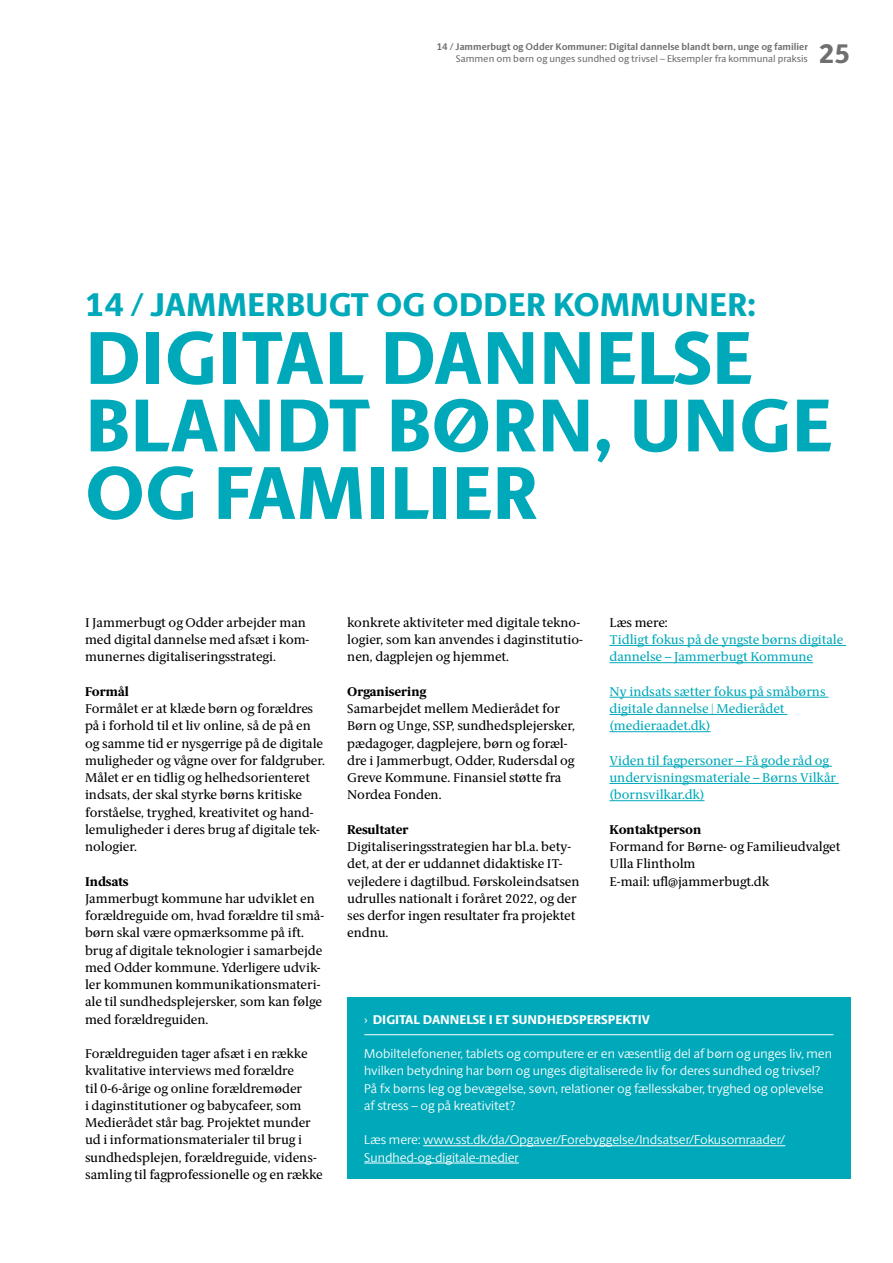
<style>
.page{position:relative;width:893px;height:1263px;background:#fff}
.page>*{position:absolute;margin:0;border:0;box-sizing:border-box;transform-origin:0 0}
.Rubrik_1_-_SANS{font:800 75px/67.5px "ID Sans";color:#00a9b9}
.Rubrik_2_-_SANS{font:800 33px "ID Sans";color:#00a9b9}
.t1{font:800 27px "ID Sans";color:#706f6f}
.Brødtekst_-_SERIF{font:12.75px/17.2px "ID Serif";color:#000}
.Faktaboks_brødtekst{font:300 12.75px/17.2px "ID Sans";color:#fff}
.Brødtekst_-_SERIF-2{font:12.75px/17.2px "ID Serif";color:#00a9b9}
.Rubrik_3_-_SERIF{font:800 12.75px "ID Serif";color:#000}
.Faktaboks_Rubrik_-_S{font:800 12.75px "ID Sans";color:#fff}
.t2{font:700 9.75px "ID Sans";color:#706f6f}
.t3{font:9.75px "ID Sans";color:#706f6f}
.s1{font-weight:300}
</style>
<div class="page">
<hr style="left:609px;top:645px;width:237px;height:1px;background:#00a9b9">
<hr style="left:609px;top:662px;width:204px;height:1px;background:#00a9b9">
<hr style="left:609px;top:697px;width:219px;height:1px;background:#00a9b9">
<hr style="left:609px;top:714px;width:178px;height:1px;background:#00a9b9">
<hr style="left:609px;top:731px;width:101px;height:1px;background:#00a9b9">
<hr style="left:609px;top:766px;width:223px;height:1px;background:#00a9b9">
<hr style="left:609px;top:783px;width:230px;height:1px;background:#00a9b9">
<hr style="left:609px;top:800px;width:95px;height:1px;background:#00a9b9">
<div style="left:347px;top:997px;width:503px;height:182px;background:#00a9b9"></div>
<hr style="left:364px;top:1034px;width:469px;height:1px;background:#fff">
<hr style="left:423px;top:1145px;width:362px;height:1px;background:#fff">
<hr style="left:364px;top:1163px;width:155px;height:1px;background:#fff">
<p class="t2" style="left:437px;top:41px;width:373px">14 / Jammerbugt og Odder Kommuner: Digital dannelse blandt børn, unge og familier</p>
<p class="t3" style="left:456px;top:53px;width:354px">Sammen om børn og unges sundhed og trivsel – Eksempler fra kommunal praksis</p>
<h3 class="t1" style="left:819px;top:37px;width:33px">25</h3>
<h2 class="Rubrik_2_-_SANS" style="left:85px;top:285px;width:672px">14 / JAMMERBUGT OG ODDER KOMMUNER:</h2>
<h1 class="Rubrik_1_-_SANS" style="left:85px;top:325px;width:748px">DIGITAL DANNELSE<br>BLANDT BØRN, UNGE<br>OG FAMILIER</h1>
<p class="Brødtekst_-_SERIF" style="left:85px;top:614px;width:226px">I Jammerbugt og Odder arbejder man med digital dannelse med afsæt i kom&shy;munernes digitaliseringsstrategi.</p>
<h3 class="Rubrik_3_-_SERIF" style="left:85px;top:684px;width:45px">Formål</h3>
<p class="Brødtekst_-_SERIF" style="left:85px;top:700px;width:241px">Formålet er at klæde børn og forældres på i forhold til et liv online, så de på en og samme tid er nysgerrige på de digitale muligheder og vågne over for faldgruber.<br>Målet er en tidlig og helhedsorienteret indsats, der skal styrke børns kritiske forståelse, tryghed, kreativitet og hand&shy;lemuligheder i deres brug af digitale tek&shy;nologier.</p>
<h3 class="Rubrik_3_-_SERIF" style="left:85px;top:873px;width:45px">Indsats</h3>
<p class="Brødtekst_-_SERIF" style="left:85px;top:890px;width:241px">Jammerbugt kommune har udviklet en forældreguide om, hvad forældre til små&shy;børn skal være opmærksomme på ift. brug af digitale teknologier i samarbejde med Odder kommune. Yderligere udvik&shy;ler kommunen kommunikationsmateri&shy;ale til sundhedsplejersker, som kan følge med forældreguiden.</p>
<p class="Brødtekst_-_SERIF" style="left:85px;top:1045px;width:239px">Forældreguiden tager afsæt i en række kvalitative interviews med forældre<br>til 0-6-årige og online forældremøder<br>i daginstitutioner og babycafeer, som Medierådet står bag. Projektet munder ud i informationsmaterialer til brug i sundhedsplejen, forældreguide, videns&shy;samling til fagprofessionelle og en række</p>
<p class="Brødtekst_-_SERIF" style="left:347px;top:614px;width:237px">konkrete aktiviteter med digitale tekno&shy;logier, som kan anvendes i daginstitutio&shy;nen, dagplejen og hjemmet.</p>
<h3 class="Rubrik_3_-_SERIF" style="left:347px;top:684px;width:81px">Organisering</h3>
<p class="Brødtekst_-_SERIF" style="left:347px;top:700px;width:229px">Samarbejdet mellem Medierådet for Børn og Unge, SSP, sundhedsplejersker, pædagoger, dagplejere, børn og foræl&shy;dre i Jammerbugt, Odder, Rudersdal og Greve Kommune. Finansiel støtte fra Nordea Fonden.</p>
<h3 class="Rubrik_3_-_SERIF" style="left:347px;top:822px;width:63px">Resultater</h3>
<p class="Brødtekst_-_SERIF" style="left:347px;top:838px;width:234px">Digitaliseringsstrategien har bl.a. bety&shy;det, at der er uddannet didaktiske IT&shy;vejledere i dagtilbud. Førskoleindsatsen udrulles nationalt i foråret 2022, og der ses derfor ingen resultater fra projektet endnu.</p>
<p class="Brødtekst_-_SERIF" style="left:609px;top:614px;width:60px">Læs mere:</p>
<p class="Brødtekst_-_SERIF-2" style="left:609px;top:631px;width:235px">Tidligt fokus på de yngste børns digitale dannelse – Jammerbugt Kommune</p>
<p class="Brødtekst_-_SERIF-2" style="left:609px;top:683px;width:218px">Ny indsats sætter fokus på småbørns digitale dannelse | Medierådet (medieraadet.dk)</p>
<p class="Brødtekst_-_SERIF-2" style="left:609px;top:752px;width:228px">Viden til fagpersoner – Få gode råd og undervisningsmateriale – Børns Vilkår (bornsvilkar.dk)</p>
<h3 class="Rubrik_3_-_SERIF" style="left:609px;top:822px;width:93px">Kontaktperson</h3>
<p class="Brødtekst_-_SERIF" style="left:609px;top:838px;width:232px">Formand for Børne- og Familieudvalget<br>Ulla Flintholm</p>
<p class="Brødtekst_-_SERIF" style="left:609px;top:873px;width:161px">E-mail: ufl@jammerbugt.dk</p>
<p class="Faktaboks_Rubrik_-_S" style="left:364px;top:1011px;width:287px"><span class="s1">›</span> DIGITAL DANNELSE I ET SUNDHEDSPERSPEKTIV</p>
<p class="Faktaboks_brødtekst" style="left:364px;top:1045px;width:469px">Mobiltelefonener, tablets og computere er en væsentlig del af børn og unges liv, men hvilken betydning har børn og unges digitaliserede liv for deres sundhed og trivsel?<br>På fx børns leg og bevægelse, søvn, relationer og fællesskaber, tryghed og oplevelse af stress – og på kreativitet?</p>
<p class="Faktaboks_brødtekst" style="left:364px;top:1131px;width:422px">Læs mere: www.sst.dk/da/Opgaver/Forebyggelse/Indsatser/Fokusomraader/<br>Sundhed-og-digitale-medier</p>
</div>
